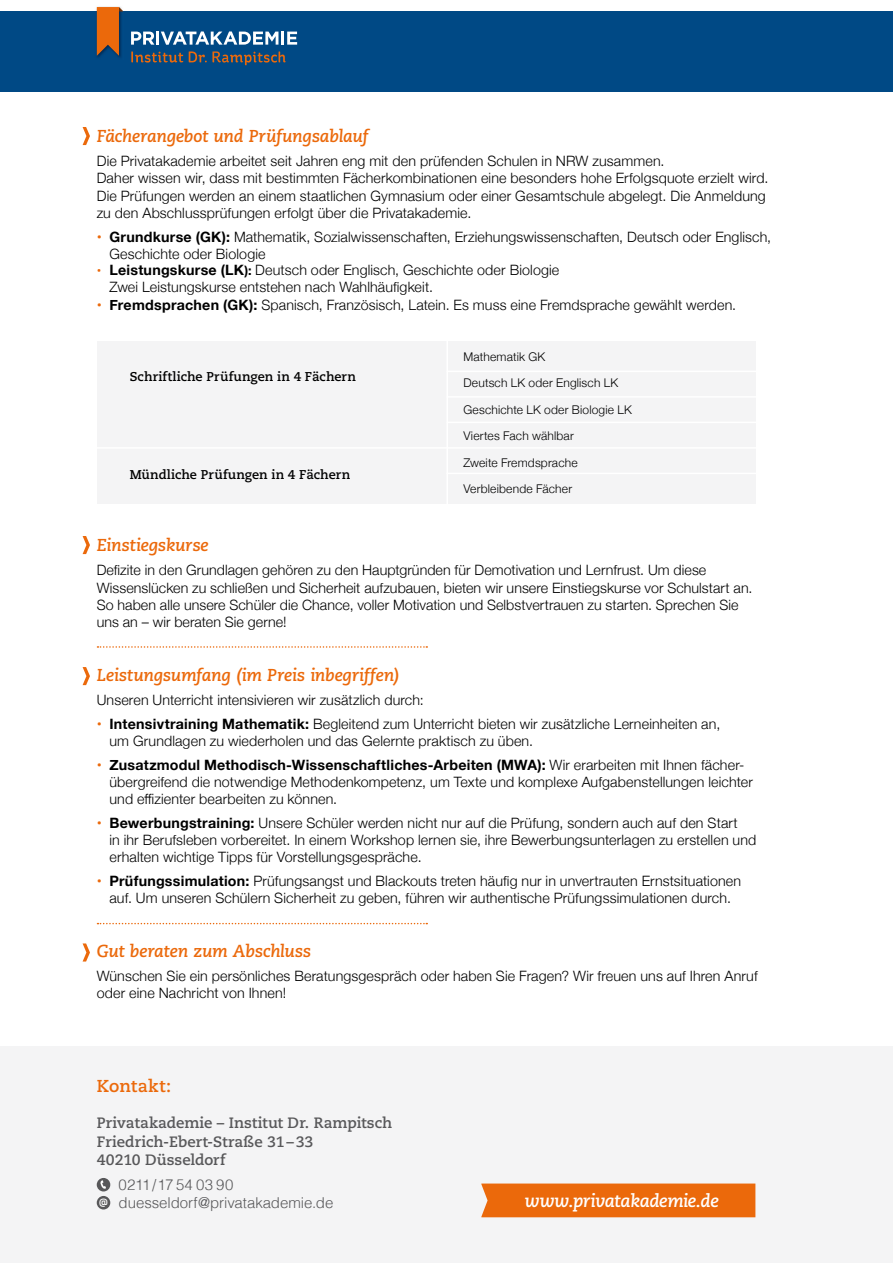
<style>
.page{position:relative;width:893px;height:1263px;background:#fff}
.page>*{position:absolute;margin:0;border:0;box-sizing:border-box;transform-origin:0 0}
.t1{font:italic 700 18px "Caecilia LT Std";letter-spacing:-.03em;color:#fff}
.t2{font:italic 700 17.25px "Caecilia LT Std";letter-spacing:-.015em;color:#eb690b}
.t3{font:700 17.25px "Caecilia LT Std";letter-spacing:.015em;color:#eb690b}
.t4{font:700 15px/18px "Caecilia LT Std";color:#58585a}
.t5{font:300 15px/18px "Helvetica";letter-spacing:-.005em;color:#58585a}
.t6{font:300 14.25px/17.1px "Helvetica Neue";letter-spacing:.01em;color:#000}
.t7{font:700 12.75px "Caecilia LT Std";letter-spacing:.005em;color:#000}
.t8{font:300 12px/26.4px "Helvetica Neue";letter-spacing:.015em;color:#000}
.s1{font-weight:400;color:#eb690b}
.s2{font-weight:700}
.s3{font-weight:400;font-size:12.75px;color:#eb690b}
.s4{font-weight:700;font-size:12.75px}
</style>
<div class="page">
<div style="left:0;top:1046px;width:893px;height:217px;background:#f4f4f5"></div>
<div style="left:97px;top:1178px;width:13px;height:13px;background:#58585a;border-radius:50%"></div>
<svg style="left:100px;top:1180px;width:6px;height:9px"></svg>
<div style="left:97px;top:1196px;width:13px;height:13px;background:#58585a;border-radius:50%"></div>
<div style="left:0;top:11px;width:893px;height:81px;background:#004985"></div>
<svg style="left:131px;top:31px;width:166px;height:14px"></svg>
<img style="left:96px;top:6px;width:25px;height:52px">
<svg style="left:97px;top:7px;width:26px;height:49px"></svg>
<svg style="left:131px;top:51px;width:52px;height:12px"></svg>
<svg style="left:189px;top:51px;width:97px;height:14px"></svg>
<div style="left:481px;top:1183px;width:274px;height:34px;background:#eb690b"></div>
<div style="left:97px;top:341px;width:658px;height:162px;background:#f4f4f5"></div>
<hr style="left:446px;top:334px;width:2px;height:173px;background:#fff">
<hr style="left:76px;top:447px;width:693px;height:2px;background:#fff">
<hr style="left:447px;top:422px;width:321px;height:1px;background:#fff">
<hr style="left:447px;top:396px;width:321px;height:2px;background:#fff">
<hr style="left:447px;top:371px;width:321px;height:1px;background:#fff">
<hr style="left:446px;top:473px;width:322px;height:1px;background:#fff">
<svg style="left:83px;top:127px;width:7px;height:18px"></svg>
<svg style="left:83px;top:667px;width:7px;height:18px"></svg>
<svg style="left:83px;top:943px;width:7px;height:18px"></svg>
<svg style="left:97px;top:646px;width:330px;height:2px"></svg>
<svg style="left:97px;top:923px;width:330px;height:1px"></svg>
<svg style="left:83px;top:536px;width:7px;height:18px"></svg>
<p class="t2" style="left:97px;top:126px;width:273px">Fächerangebot und Prüfungsablauf</p>
<p class="t6" style="left:97px;top:152px;width:673px">Die Privatakademie arbeitet seit Jahren eng mit den prüfenden Schulen in NRW zusammen.<br>Daher wissen wir, dass mit bestimmten Fächerkombinationen eine besonders hohe Erfolgsquote erzielt wird.<br>Die Prüfungen werden an einem staatlichen Gymnasium oder einer Gesamtschule abgelegt. Die Anmeldung zu den Abschlussprüfungen erfolgt über die Privatakademie.</p>
<p class="t6" style="left:109px;top:227px;width:663px;text-indent:-13px"><span class="s1">•</span> <span class="s2">Grundkurse (GK):</span> Mathematik, Sozialwissenschaften, Erziehungswissenschaften, Deutsch oder Englisch,<br>Geschichte oder Biologie</p>
<p class="t6" style="left:109px;top:261px;width:451px;text-indent:-13px"><span class="s3">•</span> <span class="s2">Leistungskurse (LK</span><span class="s4">):</span> Deutsch oder Englisch, Geschichte oder Biologie<br>Zwei Leistungskurse entstehen nach Wahlhäufigkeit.</p>
<p class="t6" style="left:97px;top:295px;width:641px"><span class="s1">•</span> <span class="s2">Fremdsprachen (GK):</span> Spanisch, Französisch, Latein. Es muss eine Fremdsprache gewählt werden.</p>
<p class="t8" style="left:463px;top:343px;width:156px">Mathematik GK<br>Deutsch LK oder Englisch LK</p>
<p class="t8" style="left:463px;top:395px;width:170px">Geschichte LK oder Biologie LK<br>Viertes Fach wählbar</p>
<p class="t8" style="left:463px;top:448px;width:116px">Zweite Fremdsprache<br>Verbleibende Fächer</p>
<p class="t7" style="left:130px;top:369px;width:228px">Schriftliche Prüfungen in 4 Fächern</p>
<p class="t7" style="left:130px;top:467px;width:222px">Mündliche Prüfungen in 4 Fächern</p>
<p class="t2" style="left:97px;top:535px;width:113px">Einstiegskurse</p>
<p class="t6" style="left:97px;top:561px;width:657px">Defizite in den Grundlagen gehören zu den Hauptgründen für Demotivation und Lernfrust. Um diese Wissenslücken zu schließen und Sicherheit aufzubauen, bieten wir unsere Einstiegskurse vor Schulstart an.<br>So haben alle unsere Schüler die Chance, voller Motivation und Selbstvertrauen zu starten. Sprechen Sie uns an – wir beraten Sie gerne!</p>
<p class="t2" style="left:97px;top:665px;width:304px">Leistungsumfang (im Preis inbegriffen)</p>
<p class="t6" style="left:97px;top:690px;width:328px">Unseren Unterricht intensivieren wir zusätzlich durch:</p>
<p class="t6" style="left:109px;top:714px;width:612px;text-indent:-13px"><span class="s1">•</span> <span class="s2">Intensivtraining Mathematik:</span> Begleitend zum Unterricht bieten wir zusätzliche Lerneinheiten an, um Grundlagen zu wiederholen und das Gelernte praktisch zu üben.</p>
<p class="t6" style="left:109px;top:755px;width:645px;text-indent:-13px"><span class="s1">•</span> <span class="s2">Zusatzmodul Methodisch-Wissenschaftliches-Arbeiten (MWA):</span> Wir erarbeiten mit Ihnen fächer&shy;übergreifend die notwendige Methodenkompetenz, um Texte und komplexe Aufgabenstellungen leichter und effizienter bearbeiten zu können.</p>
<p class="t6" style="left:109px;top:813px;width:648px;text-indent:-13px"><span class="s1">•</span> <span class="s2">Bewerbungstraining:</span> Unsere Schüler werden nicht nur auf die Prüfung, sondern auch auf den Start<br>in ihr Berufsleben vorbereitet. In einem Workshop lernen sie, ihre Bewerbungsunterlagen zu erstellen und erhalten wichtige Tipps für Vorstellungsgespräche.</p>
<p class="t6" style="left:97px;top:871px;width:646px;text-align:center"><span class="s1">•</span> <span class="s2">Prüfungssimulation:</span> Prüfungsangst und Blackouts treten häufig nur in unvertrauten Ernstsituationen auf. Um unseren Schülern Sicherheit zu geben, führen wir authentische Prüfungssimulationen durch.</p>
<p class="t2" style="left:97px;top:941px;width:216px">Gut beraten zum Abschluss</p>
<p class="t6" style="left:97px;top:967px;width:662px">Wünschen Sie ein persönliches Beratungsgespräch oder haben Sie Fragen? Wir freuen uns auf Ihren Anruf oder eine Nachricht von Ihnen!</p>
<p class="t3" style="left:97px;top:1076px;width:76px">Kontakt:</p>
<p class="t4" style="left:97px;top:1114px;width:297px">Privatakademie – Institut Dr. Rampitsch<br>Friedrich-Ebert-Straße 31–33<br>40210 Düsseldorf</p>
<p class="t5" style="left:99px;top:1174px;width:236px;text-indent:20px">0211/17 54 03 90<br><sup>@</sup> duesseldorf@privatakademie.de</p>
<p class="t1" style="left:524px;top:1190px;width:196px">www.privatakademie.de</p>
</div>
